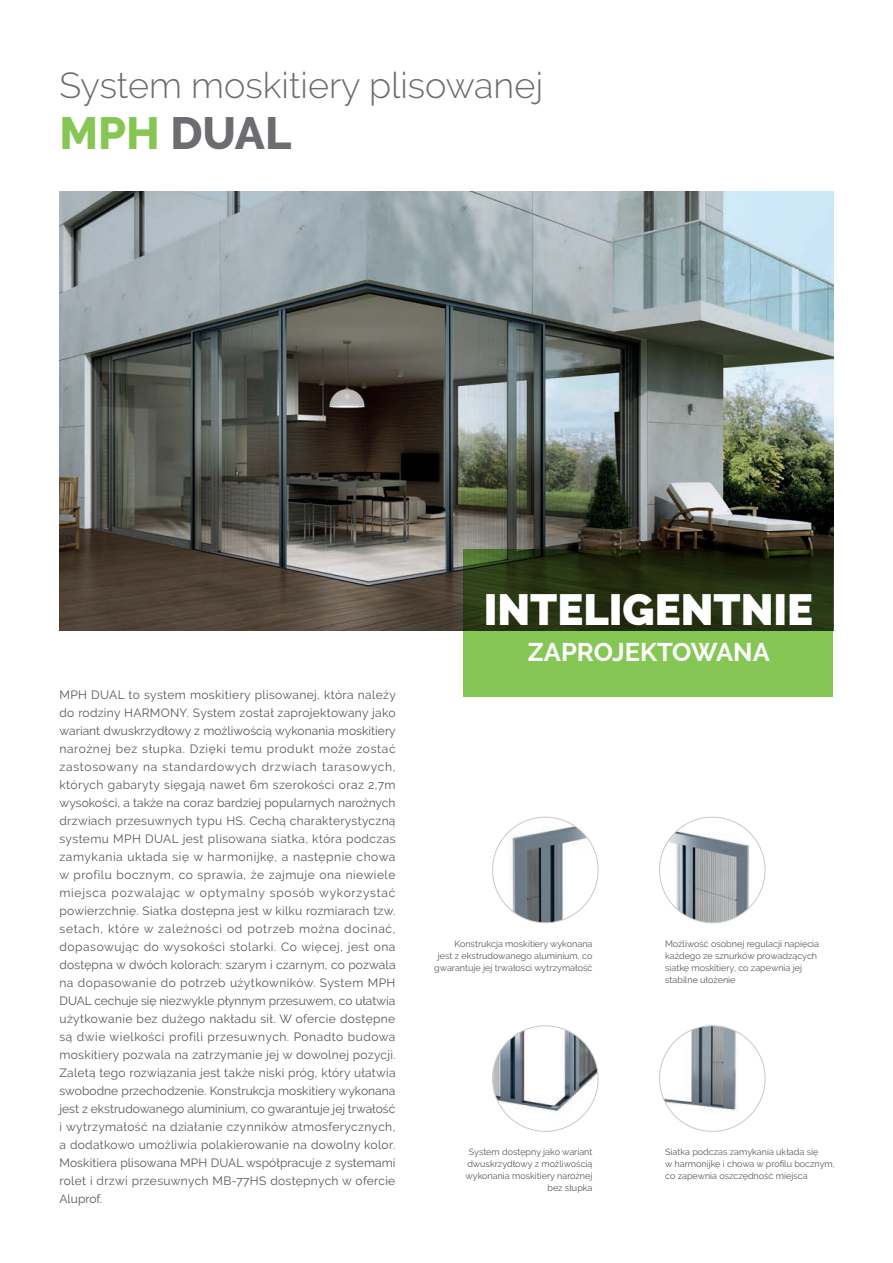
<style>
.page{position:relative;width:893px;height:1263px;background:#fff}
.page>*{position:absolute;margin:0;border:0;box-sizing:border-box;transform-origin:0 0}
.t1{font:800 45px "Raleway";color:#6c6d70}
.t2{font:900 43.5px "Raleway";color:#fff}
.t3{font:300 36px "Raleway";color:#6c6d70}
.t4{font:700 25.5px "Raleway";color:#fff}
.t5{font:12px/18px "Raleway";letter-spacing:.025em;color:#57585a;text-align:justify}
.t6{font:9px/12px "Raleway";color:#57585a;text-align:right}
.s1{color:#86c655}
</style>
<div class="page">
<img style="left:60px;top:191px;width:773px;height:439px">
<svg style="left:463px;top:549px;width:370px;height:148px;background:#50732f"></svg>
<img style="left:659px;top:822px;width:106px;height:101px">
<img style="left:659px;top:1026px;width:106px;height:90px">
<img style="left:493px;top:817px;width:105px;height:106px;border-radius:53px">
<img style="left:493px;top:1028px;width:105px;height:93px">
<h3 class="t3" style="left:60px;top:64px;width:485px">System moskitiery plisowanej</h3>
<h1 class="t1" style="left:60px;top:107px;width:233px"><span class="s1">MPH</span> DUAL</h1>
<p class="t5" style="left:60px;top:686px;width:338px">MPH DUAL to system moskitiery plisowanej, która należy do rodziny HARMONY. System został zaprojektowany jako wariant dwuskrzydłowy z możliwością wykonania moskitiery narożnej bez słupka. Dzięki temu produkt może zostać zastosowany na standardowych drzwiach tarasowych, których gabaryty sięgają nawet 6m szerokości oraz 2,7m wysokości, a także na coraz bardziej popularnych narożnych drzwiach przesuwnych typu HS. Cechą charakterystyczną systemu MPH DUAL jest plisowana siatka, która podczas zamykania układa się w harmonijkę, a następnie chowa w profilu bocznym, co sprawia, że zajmuje ona niewiele miejsca pozwalając w optymalny sposób wykorzystać powierzchnię. Siatka dostępna jest w kilku rozmiarach tzw. setach, które w zależności od potrzeb można docinać, dopasowując do wysokości stolarki. Co więcej, jest ona dostępna w dwóch kolorach: szarym i czarnym, co pozwala na dopasowanie do potrzeb użytkowników. System MPH DUAL cechuje się niezwykle płynnym przesuwem, co ułatwia użytkowanie bez dużego nakładu sił. W ofercie dostępne są dwie wielkości profili przesuwnych. Ponadto budowa moskitiery pozwala na zatrzymanie jej w dowolnej pozycji.<br>Zaletą tego rozwiązania jest także niski próg, który ułatwia swobodne przechodzenie. Konstrukcja moskitiery wykonana jest z ekstrudowanego aluminium, co gwarantuje jej trwałość i wytrzymałość na działanie czynników atmosferycznych, a dodatkowo umożliwia polakierowanie na dowolny kolor.<br>Moskitiera plisowana MPH DUAL współpracuje z systemami rolet i drzwi przesuwnych MB-77HS dostępnych w ofercie Aluprof.</p>
<h2 class="t2" style="left:484px;top:585px;width:331px">INTELIGENTNIE</h2>
<h3 class="t4" style="left:528px;top:638px;width:243px">ZAPROJEKTOWANA</h3>
<p class="t6" style="left:434px;top:938px;width:160px">Konstrukcja moskitiery wykonana<br>jest z ekstrudowanego aluminium, co gwarantuje jej trwałości wytrzymałość</p>
<p class="t6" style="left:665px;top:938px;width:155px;text-align:left">Możliwość osobnej regulacji napięcia każdego ze sznurków prowadzących siatkę moskitiery, co zapewnia jej stabilne ułożenie</p>
<p class="t6" style="left:465px;top:1146px;width:129px">System dostępny jako wariant dwuskrzydłowy z możliwością wykonania moskitiery narożnej bez słupka</p>
<p class="t6" style="left:665px;top:1146px;width:171px;text-align:left">Siatka podczas zamykania układa się<br>w harmonijkę i chowa w profilu bocznym, co zapewnia oszczędność miejsca</p>
</div>
